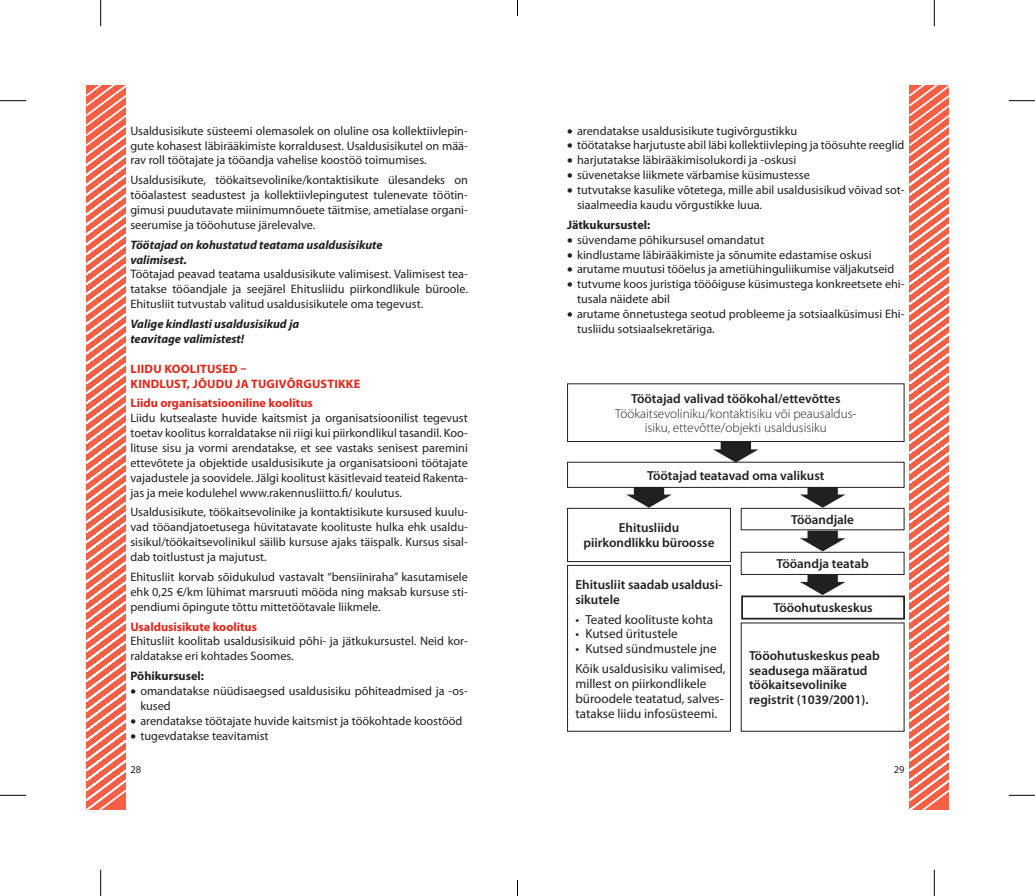
<style>
.page{position:relative;width:1035px;height:896px;background:#fff}
.page>*{position:absolute;margin:0;border:0;box-sizing:border-box;transform-origin:0 0}
.t1{font:600 13.12px/14.9px "Myriad Pro";color:#231f20}
.t2{font:13.12px/14.9px "Myriad Pro";color:#231f20}
.t3{font:300 13.12px/14.9px "Myriad Pro";color:#231f20;text-align:center}
.t4{font:12.25px/14.9px "Myriad Pro";color:#231f20;text-align:justify}
.t5{font:italic 700 12.25px/14.9px "Myriad Pro";color:#231f20}
.t6{font:700 12.25px "Myriad Pro";color:#e72419}
.t7{font:700 12.25px/14.9px "Myriad Pro";letter-spacing:.02em;color:#e72419}
.t8{font:700 12.25px "Myriad Pro";color:#231f20}
.t9{font:10.5px "Myriad Pro";color:#231f20}
</style>
<div class="page">
<div style="left:567px;top:383px;width:337px;height:59px;border:1px solid #231f20"></div>
<div style="left:567px;top:462px;width:337px;height:26px;border:1px solid #231f20"></div>
<div style="left:567px;top:508px;width:164px;height:54px;border:1px solid #231f20"></div>
<div style="left:567px;top:565px;width:164px;height:167px;border:1px solid #231f20"></div>
<div style="left:741px;top:508px;width:163px;height:22px;border:1px solid #231f20"></div>
<div style="left:741px;top:552px;width:163px;height:23px;border:1px solid #231f20"></div>
<div style="left:741px;top:595px;width:164px;height:24px;border:2px solid #231f20"></div>
<div style="left:741px;top:622px;width:163px;height:110px;border:1px solid #231f20"></div>
<svg style="left:909px;top:86px;width:40px;height:724px"></svg>
<svg style="left:86px;top:86px;width:40px;height:724px"></svg>
<svg style="left:0;top:100px;width:26px;height:1px"></svg>
<svg style="left:1008px;top:100px;width:27px;height:1px"></svg>
<svg style="left:0;top:795px;width:26px;height:1px"></svg>
<svg style="left:1008px;top:795px;width:27px;height:1px"></svg>
<svg style="left:100px;top:0;width:1px;height:26px"></svg>
<svg style="left:100px;top:870px;width:1px;height:26px"></svg>
<svg style="left:934px;top:0;width:1px;height:26px"></svg>
<svg style="left:934px;top:870px;width:1px;height:26px"></svg>
<svg style="left:517px;top:0;width:1px;height:16px"></svg>
<svg style="left:517px;top:880px;width:1px;height:16px"></svg>
<svg style="left:713px;top:441px;width:45px;height:21px"></svg>
<svg style="left:626px;top:486px;width:46px;height:22px"></svg>
<svg style="left:800px;top:486px;width:45px;height:22px"></svg>
<svg style="left:800px;top:530px;width:45px;height:1px"></svg>
<svg style="left:800px;top:574px;width:45px;height:1px"></svg>
<p class="t4" style="left:130px;top:123px;width:339px">Usaldusisikute süsteemi olemasolek on oluline osa kollektiivlepin&shy;gute kohasest läbirääkimiste korraldusest. Usaldusisikutel on mää&shy;rav roll töötajate ja tööandja vahelise koostöö toimumises.</p>
<p class="t4" style="left:130px;top:172px;width:339px">Usaldusisikute, töökaitsevolinike/kontaktisikute ülesandeks on tööalastest seadustest ja kollektiivlepingutest tulenevate töötin&shy;gimusi puudutavate miinimumnõuete täitmise, ametialase organi&shy;seerumise ja tööohutuse järelevalve.</p>
<p class="t5" style="left:130px;top:237px;width:254px">Töötajad on kohustatud teatama usaldusisikute valimisest.</p>
<p class="t4" style="left:130px;top:267px;width:339px">Töötajad peavad teatama usaldusisikute valimisest. Valimisest tea&shy;tatakse tööandjale ja seejärel Ehitusliidu piirkondlikule büroole.<br>Ehitusliit tutvustab valitud usaldusisikutele oma tegevust.</p>
<p class="t5" style="left:130px;top:316px;width:170px">Valige kindlasti usaldusisikud ja teavitage valimistest!</p>
<p class="t7" style="left:131px;top:361px;width:231px">LIIDU KOOLITUSED –<br>KINDLUST, JÕUDU JA TUGIVÕRGUSTIKKE</p>
<p class="t6" style="left:130px;top:395px;width:184px">Liidu organisatsiooniline koolitus</p>
<p class="t4" style="left:130px;top:410px;width:339px">Liidu kutsealaste huvide kaitsmist ja organisatsioonilist tegevust toetav koolitus korraldatakse nii riigi kui piirkondlikul tasandil. Koo&shy;lituse sisu ja vormi arendatakse, et see vastaks senisest paremini ettevõtete ja objektide usaldusisikute ja organisatsiooni töötajate vajadustele ja soovidele. Jälgi koolitust käsitlevaid teateid Rakenta&shy;jas ja meie kodulehel www.rakennusliitto.fi/ koulutus.</p>
<p class="t4" style="left:130px;top:505px;width:339px">Usaldusisikute, töökaitsevolinike ja kontaktisikute kursused kuulu&shy;vad tööandjatoetusega hüvitatavate koolituste hulka ehk usaldu&shy;sisikul/töökaitsevolinikul säilib kursuse ajaks täispalk. Kursus sisal&shy;dab toitlustust ja majutust.</p>
<p class="t4" style="left:130px;top:569px;width:339px">Ehitusliit korvab sõidukulud vastavalt “bensiiniraha” kasutamisele ehk 0,25 €/km lühimat marsruuti mööda ning maksab kursuse sti&shy;pendiumi õpingute tõttu mittetöötavale liikmele.</p>
<p class="t6" style="left:130px;top:618px;width:128px">Usaldusisikute koolitus</p>
<p class="t4" style="left:130px;top:634px;width:339px">Ehitusliit koolitab usaldusisikuid põhi- ja jätkukursustel. Neid kor&shy;raldatakse eri kohtades Soomes.</p>
<p class="t8" style="left:130px;top:668px;width:75px">Põhikursusel:</p>
<p class="t4" style="left:140px;top:683px;width:329px;text-indent:-10px">• omandatakse nüüdisaegsed usaldusisiku põhiteadmised ja -os&shy;kused</p>
<p class="t4" style="left:130px;top:713px;width:333px">• arendatakse töötajate huvide kaitsmist ja töökohtade koostööd</p>
<p class="t4" style="left:130px;top:728px;width:140px">• tugevdatakse teavitamist</p>
<p class="t4" style="left:567px;top:123px;width:232px">• arendatakse usaldusisikute tugivõrgustikku</p>
<p class="t4" style="left:567px;top:138px;width:339px">• töötatakse harjutuste abil läbi kollektiivleping ja töösuhte reeglid</p>
<p class="t4" style="left:567px;top:153px;width:231px">• harjutatakse läbirääkimisolukordi ja -oskusi</p>
<p class="t4" style="left:567px;top:167px;width:244px">• süvenetakse liikmete värbamise küsimustesse</p>
<p class="t4" style="left:577px;top:182px;width:329px;text-indent:-10px">• tutvutakse kasulike võtetega, mille abil usaldusisikud võivad sot&shy;siaalmeedia kaudu võrgustikke luua.</p>
<p class="t8" style="left:567px;top:217px;width:85px">Jätkukursustel:</p>
<p class="t4" style="left:567px;top:232px;width:199px">• süvendame põhikursusel omandatut</p>
<p class="t4" style="left:567px;top:247px;width:306px">• kindlustame läbirääkimiste ja sõnumite edastamise oskusi</p>
<p class="t4" style="left:567px;top:262px;width:329px">• arutame muutusi tööelus ja ametiühinguliikumise väljakutseid</p>
<p class="t4" style="left:577px;top:276px;width:329px;text-indent:-10px">• tutvume koos juristiga tööõiguse küsimustega konkreetsete ehi&shy;tusala näidete abil</p>
<p class="t4" style="left:577px;top:306px;width:329px;text-indent:-10px">• arutame õnnetustega seotud probleeme ja sotsiaalküsimusi Ehi&shy;tusliidu sotsiaalsekretäriga.</p>
<p class="t1" style="left:631px;top:390px;width:211px">Töötajad valivad töökohal/ettevõttes</p>
<p class="t3" style="left:615px;top:406px;width:243px">Töökaitsevoliniku/kontaktisiku või peausaldus&shy;isiku, ettevõtte/objekti usaldusisiku</p>
<p class="t1" style="left:647px;top:467px;width:179px">Töötajad teatavad oma valikust</p>
<p class="t1" style="left:583px;top:520px;width:132px;text-align:center">Ehitusliidu piirkondlikku büroosse</p>
<p class="t1" style="left:575px;top:576px;width:149px">Ehitusliit saadab usaldusi&shy;sikutele</p>
<p class="t2" style="left:575px;top:611px;width:139px">• Teated koolituste kohta</p>
<p class="t2" style="left:575px;top:626px;width:104px">• Kutsed üritustele</p>
<p class="t2" style="left:575px;top:639px;width:152px;line-height:19.8px">• Kutsed sündmustele jne<br>Kõik usaldusisiku valimised,</p>
<p class="t2" style="left:575px;top:676px;width:150px">millest on piirkondlikele büroodele teatatud, salves&shy;tatakse liidu infosüsteemi.</p>
<p class="t1" style="left:791px;top:512px;width:64px">Tööandjale</p>
<p class="t1" style="left:776px;top:556px;width:94px">Tööandja teatab</p>
<p class="t1" style="left:773px;top:600px;width:101px">Tööohutuskeskus</p>
<p class="t1" style="left:749px;top:647px;width:132px">Tööohutuskeskus peab seadusega määratud töökaitsevolinike registrit (1039/2001).</p>
<p class="t9" style="left:130px;top:763px;width:12px">28</p>
<p class="t9" style="left:894px;top:763px;width:12px">29</p>
</div>
